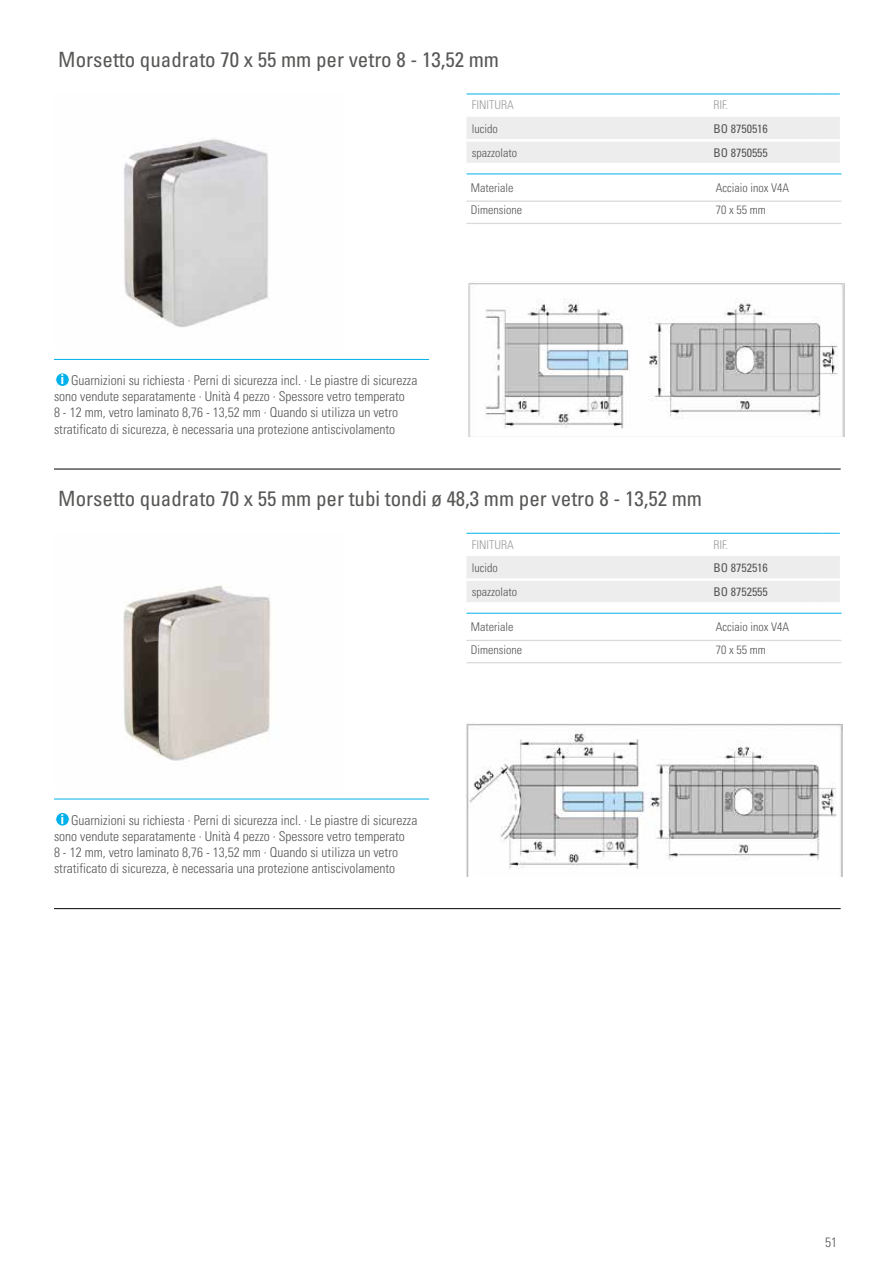
<style>
.page{position:relative;width:893px;height:1263px;background:#fff}
.page>*{position:absolute;margin:0;border:0;box-sizing:border-box;transform-origin:0 0}
.t1{font:condensed 21px "Univers LTCYR 57";color:#575756}
.t2{font:13.5px/16.2px "Univers LTCYR 47 Light Cond";color:#575756}
.t3{font:12px "Univers LTCYR 47 Light Cond";color:#575756}
.t4{font:condensed 12px "Univers LTCYR 57";color:#575756}
.t5{font:12px "Univers LTCYR 47 Light Cond";color:#9d9d9c}
.s1{font-family:"Arial";font-weight:700;font-size:13.65px;color:#fff}
</style>
<div class="page">
<hr style="left:466px;top:94px;width:242px;height:1px;background:#00b1eb">
<hr style="left:708px;top:94px;width:97px;height:1px;background:#00b1eb">
<svg style="left:805px;top:94px;width:35px;height:1px"></svg>
<div style="left:467px;top:117px;width:373px;height:46px;background:#ededed"></div>
<div style="left:56px;top:373px;width:13px;height:13px;background:#00b1eb;border-radius:50%"></div>
<div style="left:55px;top:373px;width:15px;height:14px;border:1px solid #fff;border-radius:50%"></div>
<hr style="left:466px;top:201px;width:375px;height:1px;background:#dadada">
<hr style="left:466px;top:223px;width:375px;height:1px;background:#dadada">
<div style="left:467px;top:556px;width:373px;height:46px;background:#ededed"></div>
<hr style="left:466px;top:533px;width:242px;height:1px;background:#00b1eb">
<hr style="left:708px;top:533px;width:97px;height:1px;background:#00b1eb">
<svg style="left:805px;top:533px;width:35px;height:1px"></svg>
<hr style="left:466px;top:578px;width:242px;height:3px;background:#fff">
<hr style="left:708px;top:578px;width:97px;height:3px;background:#fff">
<hr style="left:805px;top:578px;width:17px;height:3px;background:#fff">
<hr style="left:822px;top:578px;width:18px;height:3px;background:#fff">
<div style="left:56px;top:812px;width:13px;height:14px;background:#00b1eb;border-radius:50%"></div>
<div style="left:55px;top:812px;width:15px;height:14px;border:1px solid #fff;border-radius:50%"></div>
<hr style="left:466px;top:640px;width:375px;height:1px;background:#dadada">
<hr style="left:466px;top:662px;width:375px;height:1px;background:#dadada">
<img style="left:124px;top:139px;width:145px;height:188px">
<hr style="left:466px;top:173px;width:375px;height:1px;background:#00b1eb">
<hr style="left:54px;top:359px;width:375px;height:1px;background:#00b1eb">
<hr style="left:54px;top:469px;width:787px;height:1px;background:#000">
<img style="left:123px;top:585px;width:148px;height:176px">
<hr style="left:466px;top:613px;width:375px;height:1px;background:#00b1eb">
<hr style="left:54px;top:799px;width:375px;height:1px;background:#00b1eb">
<hr style="left:54px;top:908px;width:787px;height:1px;background:#000">
<img style="left:468px;top:283px;width:377px;height:153px">
<img style="left:466px;top:723px;width:377px;height:153px">
<h1 class="t1" style="left:58px;top:46px;width:442px">Morsetto quadrato 70 x 55 mm per vetro 8 - 13,52 mm</h1>
<p class="t5" style="left:472px;top:97px;width:43px">FINITURA</p>
<p class="t5" style="left:713px;top:97px;width:16px">RIF.</p>
<p class="t3" style="left:472px;top:120px;width:27px">lucido</p>
<p class="t4" style="left:713px;top:121px;width:56px">BO 8750516</p>
<p class="t3" style="left:472px;top:144px;width:47px">spazzolato</p>
<p class="t4" style="left:713px;top:145px;width:56px">BO 8750555</p>
<p class="t3" style="left:471px;top:180px;width:44px">Materiale</p>
<p class="t3" style="left:716px;top:180px;width:75px">Acciaio inox V4A</p>
<p class="t3" style="left:471px;top:202px;width:53px">Dimensione</p>
<p class="t3" style="left:716px;top:202px;width:51px">70 x 55 mm</p>
<p class="t2" style="left:54px;top:371px;width:365px;text-indent:7px"><span class="s1">i</span> Guarnizioni su richiesta · Perni di sicurezza incl. · Le piastre di sicurezza sono vendute separatamente · Unità 4 pezzo · Spessore vetro temperato<br>8 - 12 mm, vetro laminato 8,76 - 13,52 mm · Quando si utilizza un vetro stratificato di sicurezza, è necessaria una protezione antiscivolamento</p>
<h1 class="t1" style="left:58px;top:486px;width:645px">Morsetto quadrato 70 x 55 mm per tubi tondi ø 48,3 mm per vetro 8 - 13,52 mm</h1>
<p class="t5" style="left:472px;top:536px;width:43px">FINITURA</p>
<p class="t5" style="left:713px;top:536px;width:16px">RIF.</p>
<p class="t3" style="left:472px;top:560px;width:27px">lucido</p>
<p class="t4" style="left:713px;top:560px;width:56px">BO 8752516</p>
<p class="t3" style="left:472px;top:583px;width:47px">spazzolato</p>
<p class="t4" style="left:713px;top:584px;width:56px">BO 8752555</p>
<p class="t3" style="left:471px;top:619px;width:44px">Materiale</p>
<p class="t3" style="left:716px;top:619px;width:75px">Acciaio inox V4A</p>
<p class="t3" style="left:471px;top:641px;width:53px">Dimensione</p>
<p class="t3" style="left:716px;top:641px;width:51px">70 x 55 mm</p>
<p class="t2" style="left:54px;top:811px;width:365px;text-indent:7px"><span class="s1">i</span> Guarnizioni su richiesta · Perni di sicurezza incl. · Le piastre di sicurezza sono vendute separatamente · Unità 4 pezzo · Spessore vetro temperato<br>8 - 12 mm, vetro laminato 8,76 - 13,52 mm · Quando si utilizza un vetro stratificato di sicurezza, è necessaria una protezione antiscivolamento</p>
<p class="t2" style="left:825px;top:1233px;width:13px">51</p>
</div>
